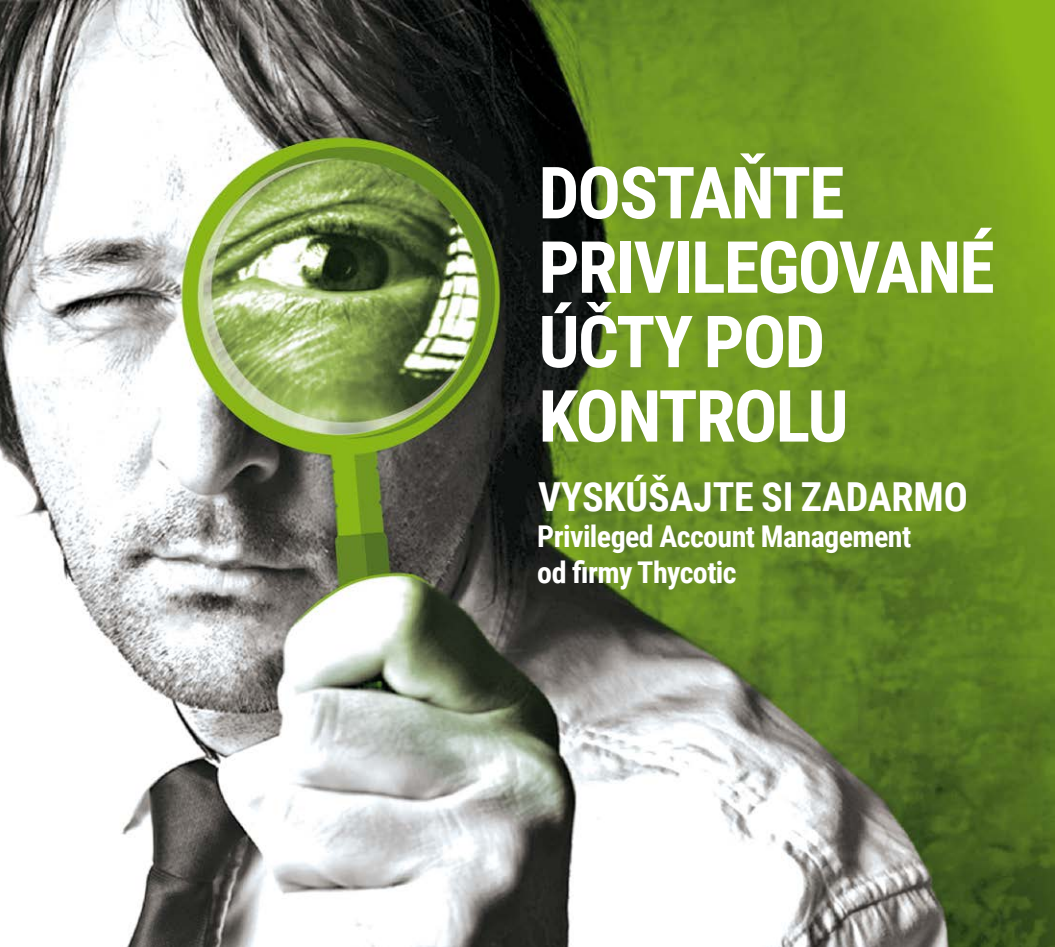
<style>
.page{position:relative;width:1055px;height:947px;background:#fff}
.page>*{position:absolute;margin:0;border:0;box-sizing:border-box;transform-origin:0 0}
.t1{font:700 72px/74.4px "Roboto Condensed";letter-spacing:-.025em;color:#fff}
.t2{font:700 40px "Roboto Condensed";letter-spacing:-.005em;color:#fff}
.t3{font:700 30px/36px "Roboto Condensed";letter-spacing:-.02em;color:#fff}
</style>
<div class="page">
<img style="left:0;top:0;width:1054px;height:947px">
<h1 class="t1" style="left:538px;top:153px;width:457px">DOSTAŇTE<br>PRIVILEGOVANÉ<br>ÚČTY POD<br>KONTROLU</h1>
<h2 class="t2" style="left:538px;top:469px;width:431px">VYSKÚŠAJTE SI ZADARMO</h2>
<p class="t3" style="left:537px;top:517px;width:375px">Privileged Account Management od firmy Thycotic</p>
</div>
